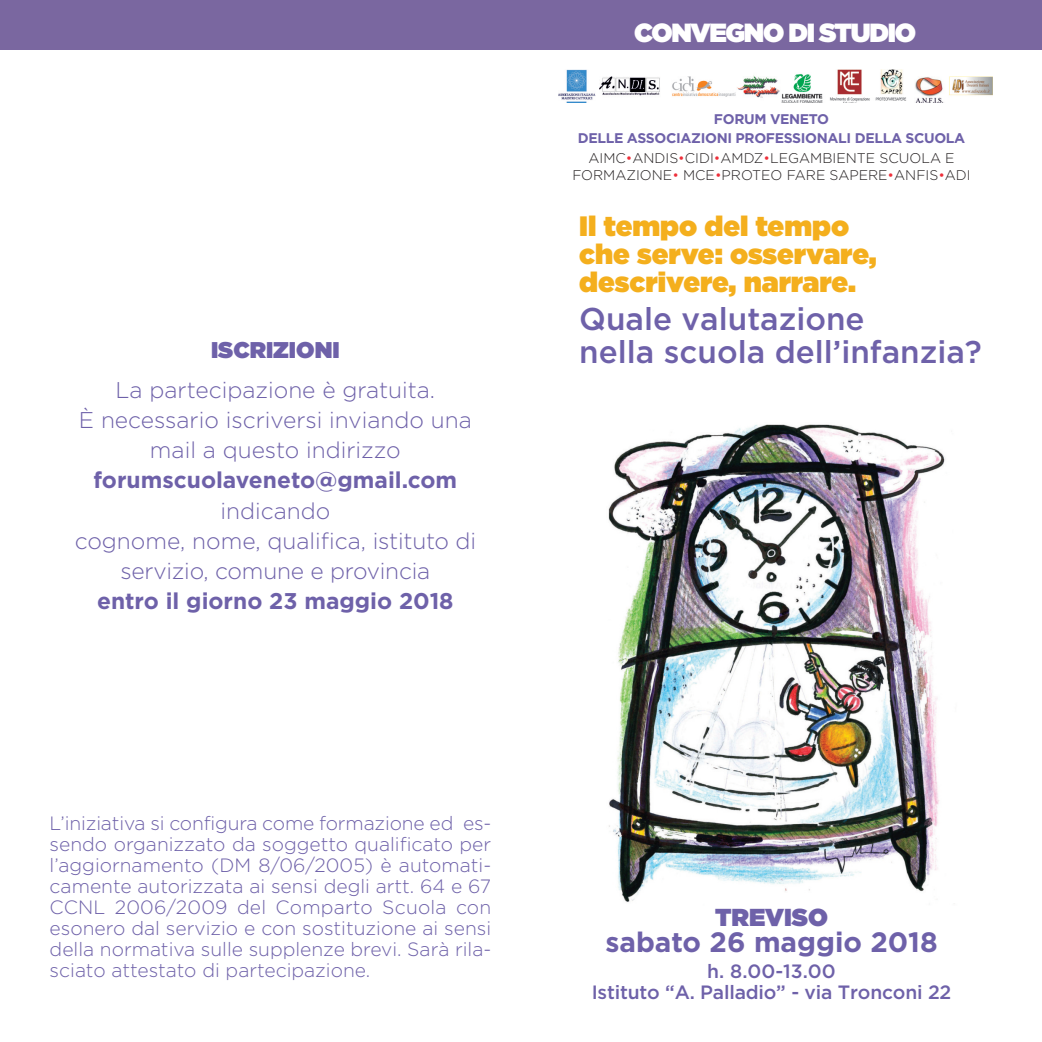
<style>
.page{position:relative;width:1042px;height:1042px;background:#fff}
.page>*{position:absolute;margin:0;border:0;box-sizing:border-box;transform-origin:0 0}
.t1{font:500 31.5px/33.2px "Gotham";color:#6e61a9}
.t2{font:900 28px/28px "Gotham";color:#f4af1d}
.t3{font:700 28px "Gotham";color:#6e61a9}
.t4{font:900 26.25px "Gotham";letter-spacing:-.05em;color:#fff}
.t5{font:900 24.5px "Gotham";color:#6e61a9}
.t6{font:300 22.75px/29.9px "Gotham";color:#6e61a9;text-align:center}
.t7{font:700 22.75px "Gotham";color:#6e61a9}
.t8{font:900 22.75px "Gotham";color:#6e61a9}
.t9{font:300 19.25px/21px "Gotham";color:#6e61a9;text-align:justify}
.t10{font:500 19.25px/21px "Gotham";letter-spacing:-.01em;color:#6e61a9;text-align:center}
.t11{font:700 14px/19.6px "Gotham";letter-spacing:-.025em;color:#6e61a9;text-align:center}
.t12{font:300 14px "Gotham";color:#231f20}
.s1{font-weight:300;color:#231f20}
.s2{font-weight:300;color:#ee2f3a}
.s3{color:#ee2f3a}
</style>
<div class="page">
<div style="left:0;top:0;width:1042px;height:50px;background:#7a67a0"></div>
<img style="left:608px;top:424px;width:337px;height:478px">
<img style="left:558px;top:70px;width:434px;height:33px">
<p class="t8" style="left:211px;top:342px;width:130px">ISCRIZIONI</p>
<p class="t6" style="left:79px;top:375px;width:394px">La partecipazione è gratuita.<br>È necessario iscriversi inviando una mail a questo indirizzo</p>
<p class="t7" style="left:94px;top:467px;width:365px">forumscuolaveneto@gmail.com</p>
<p class="t6" style="left:75px;top:496px;width:403px">indicando<br>cognome, nome, qualifica, istituto di servizio, comune e provincia</p>
<p class="t7" style="left:97px;top:588px;width:358px">entro il giorno 23 maggio 2018</p>
<p class="t9" style="left:50px;top:812px;width:443px">L’iniziativa si configura come formazione ed es&shy;sendo organizzato da soggetto qualificato per l’aggiornamento (DM 8/06/2005) è automati&shy;camente autorizzata ai sensi degli artt. 64 e 67<br>CCNL 2006/2009 del Comparto Scuola con esonero dal servizio e con sostituzione ai sensi della normativa sulle supplenze brevi. Sarà rila&shy;sciato attestato di partecipazione.</p>
<h3 class="t4" style="left:634px;top:24px;width:283px">CONVEGNO DI STUDIO</h3>
<p class="t11" style="left:578px;top:109px;width:389px">FORUM VENETO<br>DELLE ASSOCIAZIONI PROFESSIONALI DELLA SCUOLA<br><span class="s1">AIMC</span><span class="s2">•</span><span class="s1">ANDIS</span><span class="s2">•</span><span class="s1">CIDI</span><span class="s2">•</span><span class="s1">AMDZ</span><span class="s2">•</span><span class="s1">LEGAMBIENTE SCUOLA E</span></p>
<p class="t12" style="left:572px;top:167px;width:400px">FORMAZIONE<span class="s3">•</span> MCE<span class="s3">•</span>PROTEO FARE SAPERE<span class="s3">•</span>ANFIS<span class="s3">•</span>ADI</p>
<h2 class="t2" style="left:579px;top:214px;width:299px">Il tempo del tempo che serve: osservare, descrivere, narrare.</h2>
<h1 class="t1" style="left:579px;top:301px;width:404px">Quale valutazione<br>nella scuola dell’infanzia?</h1>
<p class="t5" style="left:715px;top:908px;width:115px">TREVISO</p>
<h2 class="t3" style="left:605px;top:926px;width:334px">sabato 26 maggio 2018</h2>
<p class="t10" style="left:592px;top:960px;width:361px">h. 8.00-13.00<br>Istituto “A. Palladio” - via Tronconi 22</p>
</div>
